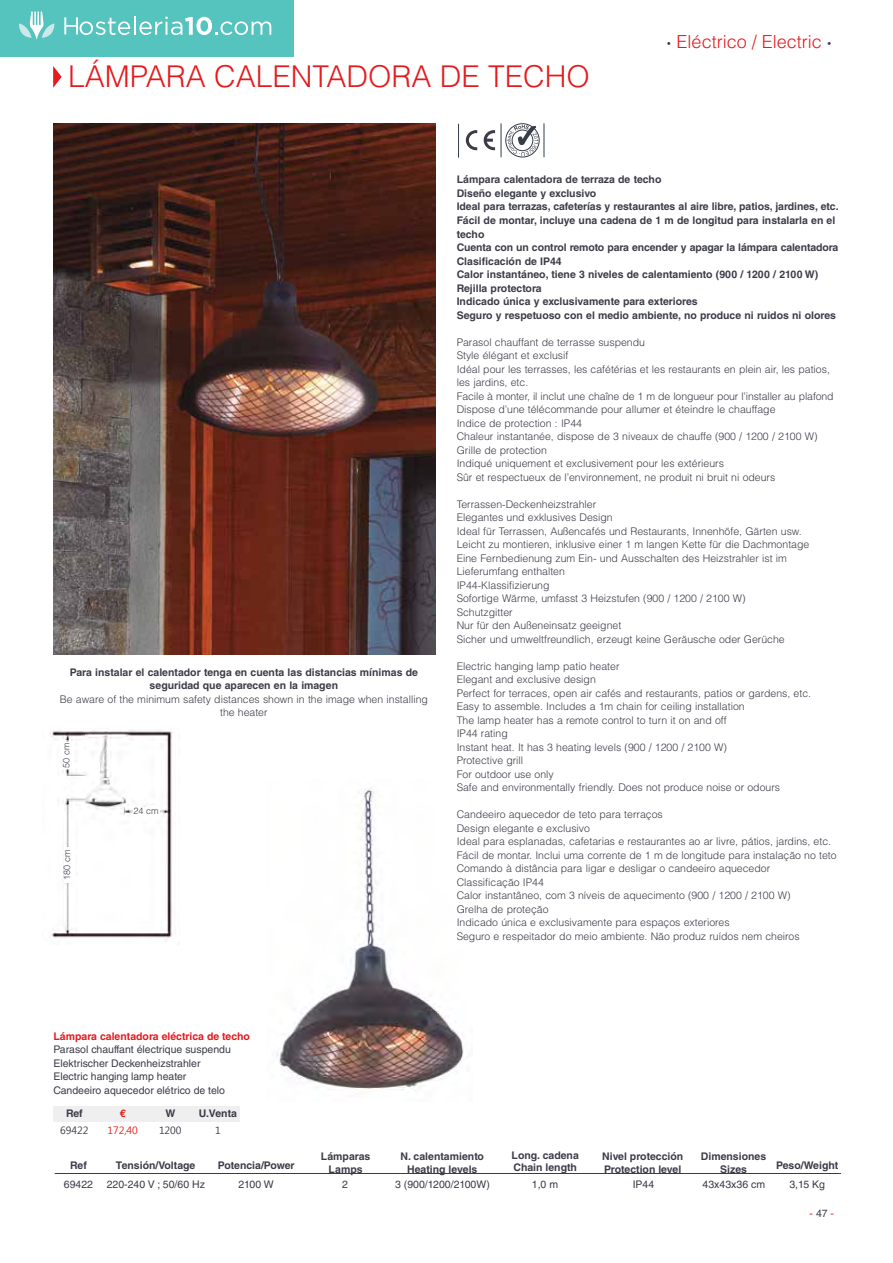
<style>
.page{position:relative;width:893px;height:1263px;background:#fff}
.page>*{position:absolute;margin:0;border:0;box-sizing:border-box;transform-origin:0 0}
.t1{font:300 30px "Helvetica LT Std";color:#e41b1e}
.t2{font:300 18px "Helvetica LT Std";color:#e41b1e}
.t3{font:300 10.5px/13.5px "Helvetica LT Std";color:#3c3c49}
.t4{font:700 10.5px/13.5px "Helvetica LT Std";color:#3c3c49;text-align:center}
.t5{font:10.5px/13.5px "Helvetica LT Std";color:#3c3c49}
.t6{font:700 10.5px "Helvetica LT Std";color:#e41b1e}
.t7{font:10.5px "Ebrima";color:#3c3c49}
.t8{font:10.5px "Ebrima";color:#e2231b}
.t9{font:10.5px "Helvetica LT Std";color:#e41b1e}
.t10{font:700 10.5px "Helvetica LT Std";color:#e2231b}
.t11{font:300 9px "Helvetica LT Std";color:#3c3c49}
.s1{font-weight:700;color:#3c3c49}
.s2{color:#3c3c49}
</style>
<div class="page">
<svg style="left:53px;top:66px;width:9px;height:22px"></svg>
<img style="left:276px;top:789px;width:191px;height:301px">
<img style="left:53px;top:123px;width:383px;height:532px">
<svg style="left:55px;top:1173px;width:786px;height:1px"></svg>
<hr style="left:458px;top:124px;width:1px;height:34px;background:#343e48">
<svg style="left:505px;top:123px;width:35px;height:35px"></svg>
<svg style="left:466px;top:130px;width:11px;height:20px"></svg>
<svg style="left:484px;top:130px;width:11px;height:20px"></svg>
<hr style="left:501px;top:123px;width:1px;height:34px;background:#343e48">
<hr style="left:544px;top:123px;width:1px;height:34px;background:#343e48">
<div style="left:53px;top:1106px;width:186px;height:16px;background:#efeff0"></div>
<img style="left:50px;top:730px;width:122px;height:208px">
<div style="left:64px;top:847px;width:10px;height:36px;background:#fff"></div>
<div style="left:63px;top:742px;width:11px;height:26px;background:#fff"></div>
<div style="left:133px;top:807px;width:26px;height:11px;background:#fff"></div>
<div style="left:0;top:0;width:293px;height:57px;background:#55c3be"></div>
<svg style="left:64px;top:16px;width:207px;height:19px"></svg>
<svg style="left:19px;top:11px;width:36px;height:29px"></svg>
<h1 class="t1" style="left:68px;top:58px;width:523px">LÁMPARA CALENTADORA DE TECHO</h1>
<h2 class="t2" style="left:667px;top:31px;width:167px"><span class="s1">·</span> Eléctrico / Electric <span class="s1">·</span></h2>
<p class="t4" style="left:70px;top:665px;width:350px">Para instalar el calentador tenga en cuenta las distancias mínimas de seguridad que aparecen en la imagen</p>
<p class="t3" style="left:60px;top:692px;width:370px;text-align:center">Be aware of the minimum safety distances shown in the image when installing the heater</p>
<p class="t11" style="left:61px;top:768px;width:27px;rotate:-90deg">50 cm</p>
<p class="t11" style="left:61px;top:880px;width:32px;rotate:-90deg">180 cm</p>
<p class="t11" style="left:133px;top:805px;width:27px">24 cm</p>
<p class="t4" style="left:457px;top:173px;width:383px;text-align:left">Lámpara calentadora de terraza de techo<br>Diseño elegante y exclusivo<br>Ideal para terrazas, cafeterías y restaurantes al aire libre, patios, jardines, etc.<br>Fácil de montar, incluye una cadena de 1 m de longitud para instalarla en el techo<br>Cuenta con un control remoto para encender y apagar la lámpara calentadora Clasificación de IP44<br>Calor instantáneo, tiene 3 niveles de calentamiento (900 / 1200 / 2100 W)<br>Rejilla protectora<br>Indicado única y exclusivamente para exteriores<br>Seguro y respetuoso con el medio ambiente, no produce ni ruidos ni olores</p>
<p class="t3" style="left:457px;top:335px;width:378px">Parasol chauffant de terrasse suspendu<br>Style élégant et exclusif<br>Idéal pour les terrasses, les cafétérias et les restaurants en plein air, les patios, les jardins, etc.<br>Facile à monter, il inclut une chaîne de 1 m de longueur pour l’installer au plafond Dispose d’une télécommande pour allumer et éteindre le chauffage<br>Indice de protection : IP44<br>Chaleur instantanée, dispose de 3 niveaux de chauffe (900 / 1200 / 2100 W)<br>Grille de protection<br>Indiqué uniquement et exclusivement pour les extérieurs<br>Sûr et respectueux de l’environnement, ne produit ni bruit ni odeurs</p>
<p class="t3" style="left:457px;top:497px;width:354px">Terrassen-Deckenheizstrahler<br>Elegantes und exklusives Design<br>Ideal für Terrassen, Außencafés und Restaurants, Innenhöfe, Gärten usw.<br>Leicht zu montieren, inklusive einer 1 m langen Kette für die Dachmontage Eine Fernbedienung zum Ein- und Ausschalten des Heizstrahler ist im Lieferumfang enthalten<br>IP44-Klassifizierung<br>Sofortige Wärme, umfasst 3 Heizstufen (900 / 1200 / 2100 W)<br>Schutzgitter<br>Nur für den Außeneinsatz geeignet<br>Sicher und umweltfreundlich, erzeugt keine Geräusche oder Gerüche</p>
<p class="t3" style="left:457px;top:659px;width:356px">Electric hanging lamp patio heater<br>Elegant and exclusive design<br>Perfect for terraces, open air cafés and restaurants, patios or gardens, etc.<br>Easy to assemble. Includes a 1m chain for ceiling installation<br>The lamp heater has a remote control to turn it on and off<br>IP44 rating<br>Instant heat. It has 3 heating levels (900 / 1200 / 2100 W)<br>Protective grill<br>For outdoor use only<br>Safe and environmentally friendly. Does not produce noise or odours</p>
<p class="t3" style="left:457px;top:807px;width:381px">Candeeiro aquecedor de teto para terraços<br>Design elegante e exclusivo<br>Ideal para esplanadas, cafetarias e restaurantes ao ar livre, pátios, jardins, etc.<br>Fácil de montar. Inclui uma corrente de 1 m de longitude para instalação no teto Comando à distância para ligar e desligar o candeeiro aquecedor<br>Classificação IP44<br>Calor instantâneo, com 3 níveis de aquecimento (900 / 1200 / 2100 W)<br>Grelha de proteção<br>Indicado única e exclusivamente para espaços exteriores<br>Seguro e respeitador do meio ambiente. Não produz ruídos nem cheiros</p>
<p class="t6" style="left:53px;top:1029px;width:198px">Lámpara calentadora eléctrica de techo</p>
<p class="t5" style="left:53px;top:1043px;width:179px">Parasol chauffant électrique suspendu Elektrischer Deckenheizstrahler Electric hanging lamp heater Candeeiro aquecedor elétrico de telo</p>
<p class="t4" style="left:66px;top:1107px;width:18px">Ref</p>
<p class="t10" style="left:120px;top:1107px;width:7px">€</p>
<p class="t4" style="left:165px;top:1106px;width:11px">W</p>
<p class="t4" style="left:199px;top:1107px;width:40px">U.Venta</p>
<p class="t7" style="left:60px;top:1122px;width:30px">69422</p>
<p class="t8" style="left:107px;top:1122px;width:32px">172,40</p>
<p class="t7" style="left:159px;top:1122px;width:24px">1200</p>
<p class="t7" style="left:215px;top:1123px;width:7px">1</p>
<p class="t4" style="left:70px;top:1159px;width:18px">Ref</p>
<p class="t5" style="left:64px;top:1178px;width:31px">69422</p>
<p class="t4" style="left:116px;top:1159px;width:81px">Tensión/Voltage</p>
<p class="t5" style="left:107px;top:1178px;width:100px">220-240 V ; 50/60 Hz</p>
<p class="t4" style="left:218px;top:1159px;width:78px">Potencia/Power</p>
<p class="t5" style="left:238px;top:1178px;width:37px">2100 W</p>
<p class="t4" style="left:321px;top:1150px;width:51px;line-height:12.6px">Lámparas<br>Lamps</p>
<p class="t5" style="left:342px;top:1178px;width:7px">2</p>
<p class="t4" style="left:401px;top:1150px;width:85px;line-height:12.6px">N. calentamiento<br>Heating levels</p>
<p class="t5" style="left:395px;top:1178px;width:96px">3 (900/1200/2100W)</p>
<p class="t4" style="left:512px;top:1148px;width:69px;line-height:12.6px;text-align:left">Long. cadena<br>Chain length</p>
<p class="t4" style="left:602px;top:1150px;width:83px;line-height:12.6px;text-align:left">Nivel protección<br>Protection level</p>
<p class="t5" style="left:532px;top:1178px;width:28px">1,0 m</p>
<p class="t5" style="left:633px;top:1178px;width:23px">IP44</p>
<p class="t4" style="left:701px;top:1150px;width:67px;line-height:12.6px">Dimensiones<br>Sizes</p>
<p class="t5" style="left:703px;top:1178px;width:64px">43x43x36 cm</p>
<p class="t4" style="left:776px;top:1159px;width:64px">Peso/Weight</p>
<p class="t5" style="left:789px;top:1178px;width:37px">3,15 Kg</p>
<p class="t9" style="left:810px;top:1207px;width:26px">-<span class="s2">47</span>-</p>
</div>
